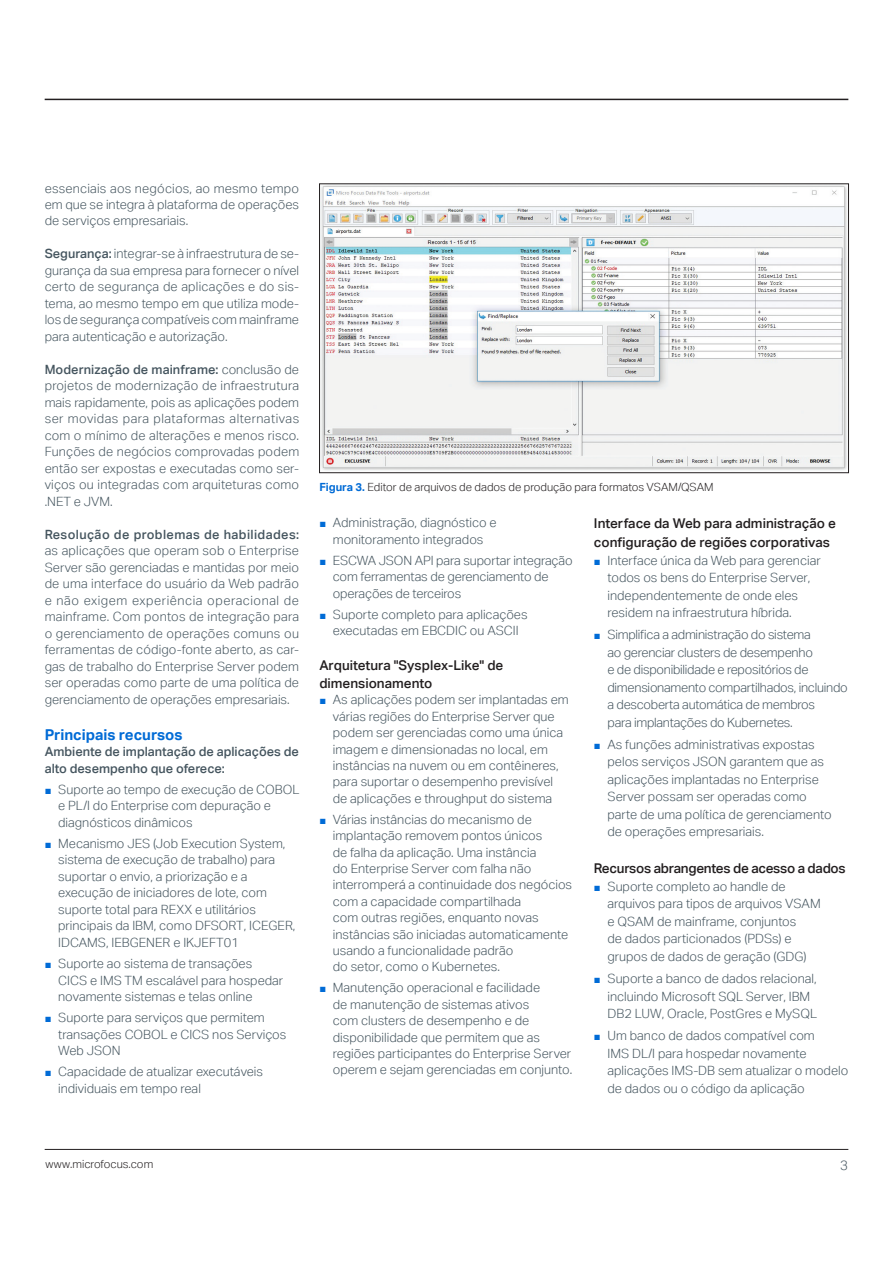
<style>
.page{position:relative;width:893px;height:1263px;background:#fff}
.page>*{position:absolute;margin:0;border:0;box-sizing:border-box;transform-origin:0 0}
.subhead_10_13-blue{font:700 15px "Aktiv Grotesk";color:#006bd6}
.subhead_9_12_medium{font:500 13.5px/18.1px "Aktiv Grotesk";color:#231f20}
.subhead_9_12_medium-2{font:500 13.5px "Aktiv Grotesk";letter-spacing:-.02em;color:#231f20}
.t1{font:300 13.5px "Aktiv Grotesk";color:#45555f}
.body_8_5_11-grey{font:300 12.75px/16.5px "Aktiv Grotesk";color:#45555f}
.body_8_5_11-grey-2{font:300 12.75px/17.5px "Aktiv Grotesk";letter-spacing:-.02em;color:#45555f}
.body_8_5_11-grey-3{font:500 12.75px/16.5px "Aktiv Grotesk";color:#45555f}
.caption_7_5_9_5{font:300 11.25px "Aktiv Grotesk";color:#231f20}
.s1{font-weight:500}
.s2{font-family:"Arial";font-weight:400;font-size:11.25px;color:#006bd6}
.s3{font-weight:700;color:#006bd6}
</style>
<div class="page">
<hr style="left:45px;top:99px;width:803px;height:1px;background:#231f20">
<hr style="left:45px;top:1149px;width:803px;height:1px;background:#231f20">
<img style="left:321px;top:186px;width:526px;height:285px">
<div style="left:319px;top:184px;width:530px;height:289px;border:1px solid #231f20"></div>
<p class="body_8_5_11-grey" style="left:45px;top:180px;width:256px;text-align:justify">essenciais aos negócios, ao mesmo tempo em que se integra à plataforma de operações de serviços empresariais.</p>
<p class="body_8_5_11-grey" style="left:45px;top:245px;width:256px;text-align:justify"><span class="s1">Segurança:</span> integrar-se à infraestrutura de se&shy;gurança da sua empresa para fornecer o nível certo de segurança de aplicações e do sis&shy;tema, ao mesmo tempo em que utiliza mode&shy;los de segurança compatíveis com mainframe para autenticação e autorização.</p>
<p class="body_8_5_11-grey" style="left:45px;top:361px;width:256px;text-align:justify"><span class="s1">Modernização de mainframe:</span> conclusão de projetos de modernização de infraestrutura mais rapidamente, pois as aplicações podem ser movidas para plataformas alternativas com o mínimo de alterações e menos risco.<br>Funções de negócios comprovadas podem então ser expostas e executadas como ser&shy;viços ou integradas com arquiteturas como .NET e JVM.</p>
<p class="body_8_5_11-grey" style="left:45px;top:526px;width:256px;text-align:justify"><span class="s1">Resolução de problemas de habilidades: </span>as aplicações que operam sob o Enterprise Server são gerenciadas e mantidas por meio de uma interface do usuário da Web padrão e não exigem experiência operacional de mainframe. Com pontos de integração para o gerenciamento de operações comuns ou ferramentas de código-fonte aberto, as car&shy;gas de trabalho do Enterprise Server podem ser operadas como parte de uma política de gerenciamento de operações empresariais.</p>
<p class="subhead_10_13-blue" style="left:45px;top:726px;width:139px">Principais recursos</p>
<p class="body_8_5_11-grey-3" style="left:45px;top:743px;width:256px">Ambiente de implantação de aplicações de alto desempenho que oferece:</p>
<p class="body_8_5_11-grey" style="left:58px;top:781px;width:243px;text-indent:-14px"><span class="s2">■</span> Suporte ao tempo de execução de COBOL e PL/I do Enterprise com depuração e diagnósticos dinâmicos</p>
<p class="body_8_5_11-grey" style="left:58px;top:835px;width:239px;text-indent:-14px"><span class="s2">■</span> Mecanismo JES (Job Execution System, sistema de execução de trabalho) para suportar o envio, a priorização e a execução de iniciadores de lote, com suporte total para REXX e utilitários principais da IBM, como DFSORT, ICEGER, IDCAMS, IEBGENER e IKJEFT01</p>
<p class="body_8_5_11-grey" style="left:58px;top:955px;width:227px;text-indent:-14px"><span class="s2">■</span> Suporte ao sistema de transações<br>CICS e IMS TM escalável para hospedar novamente sistemas e telas online</p>
<p class="body_8_5_11-grey" style="left:58px;top:1009px;width:230px;text-indent:-14px"><span class="s2">■</span> Suporte para serviços que permitem transações COBOL e CICS nos Serviços<br>Web JSON</p>
<p class="body_8_5_11-grey" style="left:58px;top:1063px;width:206px;text-indent:-14px"><span class="s2">■</span> Capacidade de atualizar executáveis individuais em tempo real</p>
<p class="caption_7_5_9_5" style="left:319px;top:481px;width:396px"><span class="s3">Figura 3.</span> Editor de arquivos de dados de produção para formatos VSAM/QSAM</p>
<p class="body_8_5_11-grey" style="left:319px;top:514px;width:179px;text-align:center"><span class="s2">■</span> Administração, diagnóstico e monitoramento integrados</p>
<p class="body_8_5_11-grey" style="left:333px;top:552px;width:241px;text-indent:-14px"><span class="s2">■</span> ESCWA JSON API para suportar integração com ferramentas de gerenciamento de operações de terceiros</p>
<p class="body_8_5_11-grey" style="left:319px;top:606px;width:210px;text-align:center"><span class="s2">■</span> Suporte completo para aplicações executadas em EBCDIC ou ASCII</p>
<p class="subhead_9_12_medium" style="left:319px;top:656px;width:186px">Arquitetura "Sysplex-Like" de dimensionamento</p>
<p class="body_8_5_11-grey" style="left:333px;top:692px;width:237px;text-indent:-14px"><span class="s2">■</span> As aplicações podem ser implantadas em várias regiões do Enterprise Server que podem ser gerenciadas como uma única imagem e dimensionadas no local, em instâncias na nuvem ou em contêineres, para suportar o desempenho previsível de aplicações e throughput do sistema</p>
<p class="body_8_5_11-grey" style="left:333px;top:811px;width:241px;text-indent:-14px"><span class="s2">■</span> Várias instâncias do mecanismo de implantação removem pontos únicos<br>de falha da aplicação. Uma instância<br>do Enterprise Server com falha não interromperá a continuidade dos negócios com a capacidade compartilhada<br>com outras regiões, enquanto novas instâncias são iniciadas automaticamente usando a funcionalidade padrão<br>do setor, como o Kubernetes.</p>
<p class="body_8_5_11-grey" style="left:333px;top:980px;width:241px;text-indent:-14px"><span class="s2">■</span> Manutenção operacional e facilidade<br>de manutenção de sistemas ativos<br>com clusters de desempenho e de disponibilidade que permitem que as regiões participantes do Enterprise Server operem e sejam gerenciadas em conjunto.</p>
<p class="subhead_9_12_medium" style="left:594px;top:513px;width:243px;line-height:19.2px">Interface da Web para administração e configuração de regiões corporativas</p>
<p class="body_8_5_11-grey" style="left:607px;top:551px;width:215px;line-height:17.5px;text-indent:-14px"><span class="s2">■</span> Interface única da Web para gerenciar todos os bens do Enterprise Server, independentemente de onde eles residem na infraestrutura híbrida.</p>
<p class="body_8_5_11-grey-2" style="left:607px;top:626px;width:242px;text-indent:-14px"><span class="s2">■</span> Simplifica a administração do sistema<br>ao gerenciar clusters de desempenho<br>e de disponibilidade e repositórios de dimensionamento compartilhados, incluindo a descoberta automática de membros<br>para implantações do Kubernetes.</p>
<p class="body_8_5_11-grey" style="left:607px;top:735px;width:226px;line-height:17.5px;text-indent:-14px"><span class="s2">■</span> As funções administrativas expostas pelos serviços JSON garantem que as aplicações implantadas no Enterprise Server possam ser operadas como parte de uma política de gerenciamento de operações empresariais.</p>
<p class="subhead_9_12_medium-2" style="left:594px;top:860px;width:253px">Recursos abrangentes de acesso a dados</p>
<p class="body_8_5_11-grey" style="left:607px;top:878px;width:215px;line-height:17.5px;text-indent:-14px"><span class="s2">■</span> Suporte completo ao handle de arquivos para tipos de arquivos VSAM e QSAM de mainframe, conjuntos<br>de dados particionados (PDSs) e grupos de dados de geração (GDG)</p>
<p class="body_8_5_11-grey" style="left:607px;top:970px;width:211px;line-height:17.5px;text-indent:-14px"><span class="s2">■</span> Suporte a banco de dados relacional, incluindo Microsoft SQL Server, IBM<br>DB2 LUW, Oracle, PostGres e MySQL</p>
<p class="body_8_5_11-grey" style="left:607px;top:1027px;width:242px;line-height:17.5px;text-indent:-14px"><span class="s2">■</span> Um banco de dados compatível com<br>IMS DL/I para hospedar novamente aplicações IMS-DB sem atualizar o modelo de dados ou o código da aplicação</p>
<p class="caption_7_5_9_5" style="left:45px;top:1158px;width:109px">www.microfocus.com</p>
<p class="t1" style="left:840px;top:1157px;width:9px">3</p>
</div>
